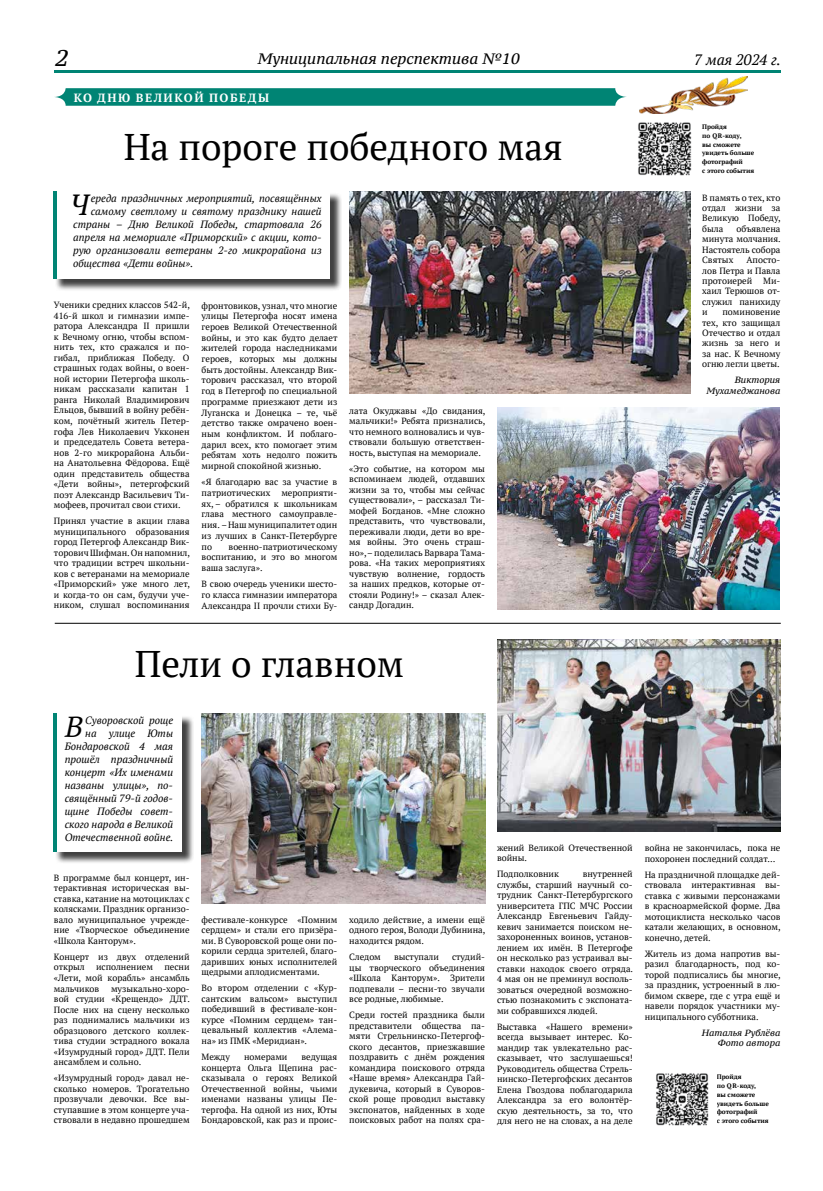
<style>
.page{position:relative;width:823px;height:1191px;background:#fff}
.page>*{position:absolute;margin:0;border:0;box-sizing:border-box;transform-origin:0 0}
.t1{font:37px "PT Serif";color:#000}
.t2{font:italic 29.1px "PT Serif";color:#000}
.t3{font:italic 23px "PT Serif Caption";color:#000}
.t4{font:italic 15px "PT Serif Caption";color:#000}
.t5{font:italic 15px "PT Serif";color:#000}
.t6{font:700 11.9px "PT Serif";letter-spacing:.13em;color:#fff}
.t7{font:italic 10.5px/13px "PT Serif";color:#000;text-align:right}
.t8{font:9px/10.5px "PT Serif";color:#000;text-align:justify}
.t9{font:italic 9px/10.4px "PT Serif Caption";color:#000;text-align:right}
.t10{font:700 6.5px/8.7px "PT Serif";color:#000}
</style>
<div class="page">
<hr style="left:54px;top:70px;width:726px;height:2px;background:#008474">
<svg style="left:54px;top:88px;width:572px;height:18px;background:#0d8a7b"></svg>
<div style="left:55px;top:193px;width:287px;height:99px;background:#000;opacity:.75"></div>
<div style="left:53px;top:191px;width:277px;height:88px;background:#fff"></div>
<hr style="left:54px;top:191px;width:3px;height:88px;background:#008474">
<div style="left:55px;top:715px;width:139px;height:149px;background:#000;opacity:.75"></div>
<div style="left:53px;top:713px;width:128px;height:138px;background:#fff"></div>
<hr style="left:54px;top:713px;width:3px;height:138px;background:#008474">
<img style="left:638px;top:122px;width:54px;height:54px">
<img style="left:497px;top:639px;width:283px;height:192px">
<img style="left:201px;top:713px;width:284px;height:190px">
<hr style="left:55px;top:623px;width:725px;height:1px;background:#000">
<img style="left:656px;top:1073px;width:53px;height:53px">
<img style="left:349px;top:191px;width:341px;height:202px">
<img style="left:497px;top:407px;width:282px;height:202px">
<img style="left:639px;top:76px;width:108px;height:37px">
<h3 class="t3" style="left:55px;top:43px;width:15px">2</h3>
<h3 class="t4" style="left:258px;top:49px;width:263px">Муниципальная перспектива №10</h3>
<h3 class="t5" style="left:694px;top:50px;width:88px">7 мая 2024 г.</h3>
<h3 class="t6" style="left:74px;top:90px;width:197px">КО ДНЮ ВЕЛИКОЙ ПОБЕДЫ</h3>
<h1 class="t1" style="left:124px;top:123px;width:440px">На пороге победного мая</h1>
<h2 class="t2" style="left:70px;top:186px;width:20px">Ч</h2>
<p class="t7" style="left:91px;top:192px;width:232px">ереда праздничных мероприятий, посвящённых</p>
<p class="t7" style="left:91px;top:205px;width:232px">самому светлому и святому празднику нашей</p>
<p class="t7" style="left:73px;top:218px;width:250px">страны – Дню Великой Победы, стартовала 26</p>
<p class="t7" style="left:73px;top:231px;width:250px">апреля на мемориале «Приморский» с акции, кото-</p>
<p class="t7" style="left:73px;top:244px;width:250px">рую организовали ветераны 2-го микрорайона из</p>
<p class="t7" style="left:73px;top:257px;width:121px">общества «Дети войны».</p>
<p class="t8" style="left:54px;top:300px;width:137px">Ученики средних классов 542-й, 416-й школ и гимназии импе&shy;ратора Александра II пришли к Вечному огню, чтобы вспом&shy;нить тех, кто сражался и по&shy;гибал, приближая Победу. О страшных годах войны, о воен&shy;ной истории Петергофа школь&shy;никам рассказали капитан 1 ранга Николай Владимирович Ельцов, бывший в войну ребён&shy;ком, почётный житель Петер&shy;гофа Лев Николаевич Укконен и председатель Совета ветера&shy;нов 2-го микрорайона Альби&shy;на Анатольевна Фёдорова. Ещё один представитель общества «Дети войны», петергофский поэт Александр Васильевич Ти&shy;мофеев, прочитал свои стихи.</p>
<p class="t8" style="left:54px;top:515px;width:137px">Принял участие в акции глава муниципального образования город Петергоф Александр Вик&shy;торович Шифман. Он напомнил, что традиции встреч школьни&shy;ков с ветеранами на мемориале «Приморский» уже много лет, и когда-то он сам, будучи уче&shy;ником, слушал воспоминания</p>
<p class="t8" style="left:201px;top:300px;width:137px">фронтовиков, узнал, что многие улицы Петергофа носят имена героев Великой Отечественной войны, и это как будто делает жителей города наследниками героев, которых мы должны быть достойны. Александр Вик&shy;торович рассказал, что второй год в Петергоф по специальной программе приезжают дети из Луганска и Донецка – те, чьё детство также омрачено воен&shy;ным конфликтом. И поблаго&shy;дарил всех, кто помогает этим ребятам хоть недолго пожить мирной спокойной жизнью.</p>
<p class="t8" style="left:201px;top:476px;width:137px">«Я благодарю вас за участие в патриотических мероприяти&shy;ях, – обратился к школьникам глава местного самоуправле&shy;ния. – Наш муниципалитет один из лучших в Санкт-Петербурге по</p>
<p class="t8" style="left:201px;top:541px;width:137px;text-indent:27px">военно-патриотическому воспитанию, и это во многом ваша заслуга».</p>
<p class="t8" style="left:201px;top:578px;width:137px">В свою очередь ученики шесто&shy;го класса гимназии императора Александра II прочли стихи Бу-</p>
<p class="t8" style="left:349px;top:405px;width:137px">лата Окуджавы «До свидания, мальчики!» Ребята признались, что немного волновались и чув&shy;ствовали большую ответствен&shy;ность, выступая на мемориале.</p>
<p class="t8" style="left:349px;top:463px;width:137px">«Это событие, на котором мы вспоминаем людей, отдавших жизни за то, чтобы мы сейчас существовали», – рассказал Ти&shy;мофей Богданов. «Мне сложно представить, что чувствовали, переживали люди, дети во вре&shy;мя войны. Это очень страш&shy;но»,– поделилась Варвара Тама&shy;рова. «На таких мероприятиях чувствую волнение, гордость за наших предков, которые от&shy;стояли Родину!» – сказал Алек&shy;сандр Догадин.</p>
<p class="t10" style="left:701px;top:122px;width:54px">Пройдя<br>по QR-коду,<br>вы сможете увидеть больше фотографий<br>с этого события</p>
<p class="t8" style="left:701px;top:192px;width:80px">В память о тех, кто отдал жизни за Великую Победу, была</p>
<p class="t8" style="left:701px;top:223px;width:80px;text-indent:34px">объявлена минута молчания.<br>Настоятель собора Святых</p>
<p class="t8" style="left:701px;top:255px;width:80px;text-indent:44px">Апосто&shy;лов Петра и Павла протоиерей Ми&shy;хаил Терюшов от&shy;служил панихиду и</p>
<p class="t8" style="left:701px;top:307px;width:80px;text-indent:20px">поминовение тех, кто защищал Отечество и отдал жизнь за него и за нас. К Вечному огню легли цветы.</p>
<p class="t9" style="left:706px;top:375px;width:75px">Виктория<br>Мухамеджанова</p>
<h1 class="t1" style="left:135px;top:640px;width:270px">Пели о главном</h1>
<h2 class="t2" style="left:65px;top:708px;width:19px">В</h2>
<p class="t7" style="left:65px;top:714px;width:110px">Суворовской роще<br>на улице Юты<br>Бондаровской 4 мая прошёл праздничный концерт «Их именами названы улицы», по&shy;свящённый 79-й годов&shy;щине Победы совет&shy;ского народа в Великой<br>Отечественной войне.</p>
<p class="t8" style="left:54px;top:872px;width:137px">В программе был концерт, ин&shy;терактивная историческая вы&shy;ставка, катание на мотоциклах с колясками. Праздник организо&shy;вало муниципальное учрежде&shy;ние «Творческое объединение «Школа Канторум».</p>
<p class="t8" style="left:54px;top:951px;width:137px">Концерт из двух отделений открыл исполнением песни «Лети, мой корабль» ансамбль мальчиков</p>
<p class="t8" style="left:54px;top:983px;width:137px;text-indent:57px">музыкально-хоро&shy;вой студии «Крещендо» ДДТ.<br>После них на сцену несколько раз поднимались мальчики из образцового детского коллек&shy;тива студии эстрадного вокала «Изумрудный город» ДДТ. Пели ансамблем и сольно.</p>
<p class="t8" style="left:54px;top:1072px;width:137px">«Изумрудный город» давал не&shy;сколько номеров. Трогательно прозвучали девочки. Все вы&shy;ступавшие в этом концерте уча&shy;ствовали в недавно прошедшем</p>
<p class="t8" style="left:201px;top:914px;width:137px">фестивале-конкурсе «Помним сердцем» и стали его призёра&shy;ми. В Суворовской роще они по&shy;корили сердца зрителей, благо&shy;даривших юных исполнителей щедрыми аплодисментами.</p>
<p class="t8" style="left:201px;top:983px;width:137px">Во втором отделении с «Кур&shy;сантским вальсом» выступил победивший в фестивале-кон&shy;курсе «Помним сердцем» тан&shy;цевальный коллектив «Алема&shy;на» из ПМК «Меридиан».</p>
<p class="t8" style="left:201px;top:1051px;width:30px">Между</p>
<p class="t8" style="left:244px;top:1051px;width:45px">номерами</p>
<p class="t8" style="left:201px;top:1051px;width:137px;text-indent:100px">ведущая концерта Ольга Щепина рас&shy;сказывала о героях Великой Отечественной войны, чьими именами названы улицы Пе&shy;тергофа. На одной из них, Юты Бондаровской, как раз и проис-</p>
<p class="t8" style="left:349px;top:914px;width:137px">ходило действие, а имени ещё одного героя, Володи Дубинина, находится рядом.</p>
<p class="t8" style="left:349px;top:951px;width:33px">Следом</p>
<p class="t8" style="left:394px;top:951px;width:46px">выступали</p>
<p class="t8" style="left:349px;top:951px;width:137px;text-indent:103px">студий&shy;цы творческого объединения «Школа Канторум». Зрители подпевали – песни-то звучали все родные, любимые.</p>
<p class="t8" style="left:349px;top:1009px;width:137px">Среди гостей праздника были представители общества па&shy;мяти Стрельнинско-Петергоф&shy;ского десантов, приезжавшие поздравить с днём рождения командира поискового отряда «Наше время» Александра Гай&shy;дукевича, который в Суворов&shy;ской роще проводил выставку экспонатов, найденных в ходе поисковых работ на полях сра-</p>
<p class="t8" style="left:496px;top:842px;width:137px">жений Великой Отечественной войны.</p>
<p class="t8" style="left:496px;top:868px;width:63px">Подполковник</p>
<p class="t8" style="left:496px;top:868px;width:137px;text-indent:86px">внутренней службы, старший научный со&shy;трудник Санкт-Петербургского университета ГПС МЧС России Александр Евгеньевич Гайду&shy;кевич занимается поиском не&shy;захороненных воинов, установ&shy;лением их имён. В Петергофе он несколько раз устраивал вы&shy;ставки находок своего отряда.<br>4 мая он не преминул восполь&shy;зоваться очередной возможно&shy;стью познакомить с экспоната&shy;ми собравшихся людей.</p>
<p class="t8" style="left:496px;top:1021px;width:137px">Выставка «Нашего времени» всегда вызывает интерес. Ко&shy;мандир так увлекательно рас&shy;сказывает, что заслушаешься!<br>Руководитель общества Стрель&shy;нинско-Петергофских десантов Елена Гвоздова поблагодарила Александра за его волонтёр&shy;скую деятельность, за то, что для него не на словах, а на деле</p>
<p class="t8" style="left:644px;top:842px;width:137px">война не закончилась, пока не похоронен последний солдат…</p>
<p class="t8" style="left:644px;top:869px;width:137px">На праздничной площадке дей&shy;ствовала интерактивная вы&shy;ставка с живыми персонажами в красноармейской форме. Два мотоциклиста несколько часов катали желающих, в основном, конечно, детей.</p>
<p class="t8" style="left:644px;top:948px;width:137px">Житель из дома напротив вы&shy;разил благодарность, под ко&shy;торой подписались бы многие, за праздник, устроенный в лю&shy;бимом сквере, где с утра ещё и навели порядок участники му&shy;ниципального субботника.</p>
<p class="t9" style="left:701px;top:1027px;width:80px">Наталья Рублёва<br>Фото автора</p>
<p class="t10" style="left:716px;top:1072px;width:54px">Пройдя<br>по QR-коду,<br>вы сможете увидеть больше фотографий<br>с этого события</p>
</div>
